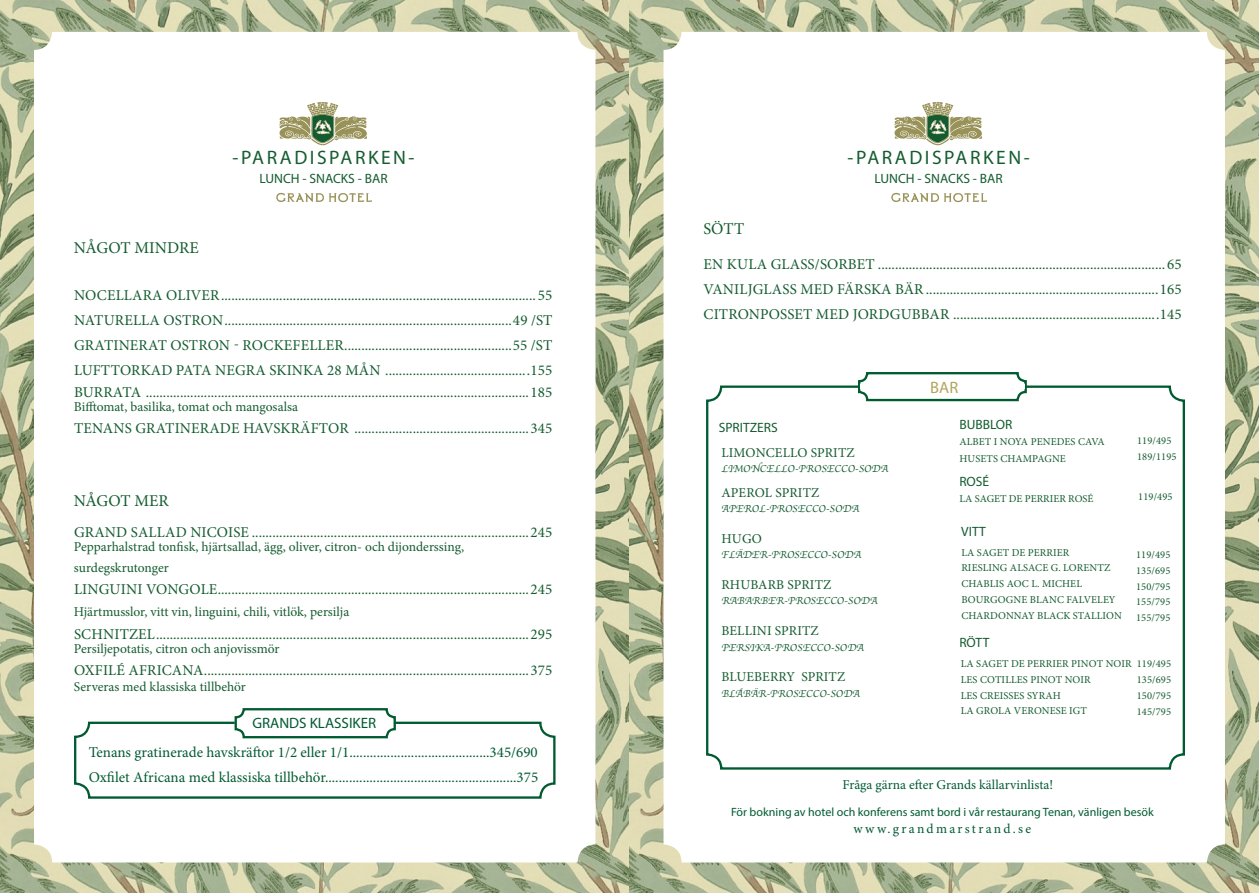
<style>
.page{position:relative;width:1259px;height:893px;background:#fff}
.page>*{position:absolute;margin:0;border:0;box-sizing:border-box;transform-origin:0 0}
.t1{font:19.5px "Myriad Pro";letter-spacing:.13em;color:#145c2f}
.t2{font:16.5px "Minion Pro";color:#145c2f}
.t3{font:16.5px "Myriad Pro";color:#b5a35c}
.Maträtt{font:15px/24.8px "Minion Pro";letter-spacing:.01em;color:#145c2f;text-align:justify}
.t4{font:15px/25px "Minion Pro";color:#005b31}
.t5{font:15px "Myriad Pro";color:#005b31}
.Maträtt-2{font:13.5px "Minion Pro";color:#145c2f}
.t6{font:13.5px "Myriad Pro";color:#145c2f}
.t7{font:13.5px "Minion Pro";letter-spacing:.005em;color:#005b31}
.t8{font:13.5px "Minion Pro";letter-spacing:.17em;color:#005b31}
.t9{font:12px "Myriad Pro";color:#005b31}
.Maträtt-3{font:10.5px/15.8px "Minion Pro";letter-spacing:.01em;color:#145c2f}
.Maträtt-4{font:10.5px "Apple Chancery";color:#145c2f}
</style>
<div class="page">
<img style="left:0;top:0;width:1259px;height:893px">
<div style="left:34px;top:32px;width:561px;height:830px;background:#fff;border-radius:18px"></div>
<div style="left:74px;top:722px;width:481px;height:77px;border:2px solid #005b31;border-radius:14px"></div>
<div style="left:235px;top:709px;width:159px;height:28px;background:#fff;border-radius:8px"></div>
<div style="left:235px;top:708px;width:160px;height:29px;border:2px solid #fff;border-radius:8px"></div>
<div style="left:234px;top:708px;width:162px;height:30px;border:2px solid #005b31;border-radius:8px"></div>
<svg style="left:279px;top:102px;width:88px;height:44px"></svg>
<svg style="left:276px;top:193px;width:96px;height:9px"></svg>
<div style="left:663px;top:32px;width:562px;height:830px;background:#fff;border-radius:18px"></div>
<svg style="left:894px;top:102px;width:88px;height:44px"></svg>
<svg style="left:891px;top:193px;width:96px;height:9px"></svg>
<div style="left:706px;top:385px;width:479px;height:385px;border:2px solid #005b31;border-radius:14px"></div>
<div style="left:858px;top:372px;width:169px;height:29px;border:2px solid #005b31;border-radius:8px"></div>
<div style="left:860px;top:384px;width:164px;height:5px;background:#fff"></div>
<p class="t2" style="left:74px;top:237px;width:126px">NÅGOT MINDRE</p>
<p class="t1" style="left:232px;top:146px;width:184px">-PARADISPARKEN-</p>
<p class="t6" style="left:259px;top:170px;width:130px">LUNCH - SNACKS - BAR</p>
<p class="Maträtt" style="left:74px;top:283px;width:480px">NOCELLARA OLIVER............................................................................................ 55<br>NATURELLA OSTRON....................................................................................49 /ST GRATINERAT OSTRON - ROCKEFELLER.................................................55 /ST LUFTTORKAD PATA NEGRA SKINKA 28 MÅN ..........................................155</p>
<p class="Maträtt" style="left:74px;top:380px;width:480px">BURRATA ................................................................................................................185</p>
<p class="Maträtt-2" style="left:74px;top:398px;width:225px">Bifftomat, basilika, tomat och mangosalsa</p>
<p class="Maträtt" style="left:74px;top:416px;width:480px">TENANS GRATINERADE HAVSKRÄFTOR ...................................................345</p>
<p class="t2" style="left:74px;top:489px;width:96px">NÅGOT MER</p>
<p class="Maträtt" style="left:74px;top:519px;width:480px">GRAND SALLAD NICOISE .................................................................................245</p>
<p class="Maträtt-2" style="left:74px;top:538px;width:391px">Pepparhalstrad tonfisk, hjärtsallad, ägg, oliver, citron- och dijonderssing,</p>
<p class="Maträtt-2" style="left:74px;top:559px;width:96px">surdegskrutonger</p>
<p class="Maträtt" style="left:74px;top:577px;width:480px">LINGUINI VONGOLE...........................................................................................245</p>
<p class="Maträtt-2" style="left:74px;top:603px;width:277px">Hjärtmusslor, vitt vin, linguini, chili, vitlök, persilja</p>
<p class="Maträtt" style="left:74px;top:621px;width:480px">SCHNITZEL.............................................................................................................295</p>
<p class="Maträtt-2" style="left:74px;top:640px;width:207px">Persiljepotatis, citron och anjovissmör</p>
<p class="Maträtt" style="left:74px;top:658px;width:480px">OXFILÉ AFRICANA...............................................................................................375</p>
<p class="Maträtt-2" style="left:74px;top:678px;width:173px">Serveras med klassiska tillbehör</p>
<p class="t5" style="left:252px;top:714px;width:125px">GRANDS KLASSIKER</p>
<p class="t4" style="left:89px;top:740px;width:451px">Tenans gratinerade havskräftor 1/2 eller 1/1.........................................345/690<br>Oxfilet Africana med klassiska tillbehör........................................................375</p>
<p class="t2" style="left:703px;top:218px;width:42px">SÖTT</p>
<p class="t1" style="left:847px;top:146px;width:184px">-PARADISPARKEN-</p>
<p class="t6" style="left:874px;top:170px;width:130px">LUNCH - SNACKS - BAR</p>
<p class="Maträtt" style="left:703px;top:252px;width:480px">EN KULA GLASS/SORBET .................................................................................... 65<br>VANILJGLASS MED FÄRSKA BÄR....................................................................165<br>CITRONPOSSET MED JORDGUBBAR ............................................................145</p>
<p class="t6" style="left:719px;top:419px;width:61px">SPRITZERS</p>
<p class="Maträtt-2" style="left:721px;top:444px;width:135px">LIMONCELLO SPRITZ</p>
<p class="Maträtt-4" style="left:721px;top:461px;width:168px">LIMONCELLO-PROSECCO-SODA</p>
<p class="Maträtt-2" style="left:721px;top:483px;width:99px">APEROL SPRITZ</p>
<p class="Maträtt-4" style="left:721px;top:500px;width:139px">APEROL-PROSECCO-SODA</p>
<p class="Maträtt-2" style="left:721px;top:530px;width:42px">HUGO</p>
<p class="Maträtt-4" style="left:721px;top:546px;width:141px">FLÄDER-PROSECCO-SODA</p>
<p class="Maträtt-2" style="left:721px;top:576px;width:111px">RHUBARB SPRITZ</p>
<p class="Maträtt-4" style="left:721px;top:593px;width:158px">RABARBER-PROSECCO-SODA</p>
<p class="Maträtt-2" style="left:721px;top:622px;width:99px">BELLINI SPRITZ</p>
<p class="Maträtt-4" style="left:721px;top:639px;width:144px">PERSIKA-PROSECCO-SODA</p>
<p class="Maträtt-2" style="left:721px;top:668px;width:125px">BLUEBERRY SPRITZ</p>
<p class="Maträtt-4" style="left:721px;top:685px;width:140px">BLÅBÄR-PROSECCO-SODA</p>
<p class="t3" style="left:930px;top:377px;width:29px">BAR</p>
<p class="t6" style="left:959px;top:416px;width:55px">BUBBLOR</p>
<p class="Maträtt-3" style="left:959px;top:434px;width:147px;line-height:16.4px">ALBET I NOYA PENEDES CAVA<br>HUSETS CHAMPAGNE</p>
<p class="t6" style="left:959px;top:473px;width:31px">ROSÉ</p>
<p class="Maträtt-3" style="left:959px;top:490px;width:135px">LA SAGET DE PERRIER ROSÉ</p>
<p class="t6" style="left:961px;top:523px;width:26px">VITT</p>
<p class="Maträtt-3" style="left:1137px;top:433px;width:41px">119/495<br>189/1195</p>
<p class="Maträtt-3" style="left:1138px;top:489px;width:36px">119/495</p>
<p class="Maträtt-3" style="left:961px;top:544px;width:162px">LA SAGET DE PERRIER<br>RIESLING ALSACE G. LORENTZ<br>CHABLIS AOC L. MICHEL<br>BOURGOGNE BLANC FALVELEY<br>CHARDONNAY BLACK STALLION</p>
<p class="Maträtt-3" style="left:1136px;top:547px;width:36px;text-align:justify">119/495<br>135/695<br>150/795<br>155/795<br>155/795</p>
<p class="Maträtt-3" style="left:1136px;top:656px;width:36px;text-align:justify">119/495<br>135/695<br>150/795<br>145/795</p>
<p class="t6" style="left:959px;top:634px;width:32px">RÖTT</p>
<p class="Maträtt-3" style="left:960px;top:656px;width:172px">LA SAGET DE PERRIER PINOT NOIR</p>
<p class="Maträtt-3" style="left:960px;top:672px;width:131px">LES COTILLES PINOT NOIR<br>LES CREISSES SYRAH<br>LA GROLA VERONESE IGT</p>
<p class="t7" style="left:842px;top:775px;width:212px">Fråga gärna efter Grands källarvinlista!</p>
<p class="t9" style="left:731px;top:805px;width:424px">För bokning av hotel och konferens samt bord i vår restaurang Tenan, vänligen besök</p>
<p class="t8" style="left:853px;top:819px;width:179px">www.grandmarstrand.se</p>
</div>
